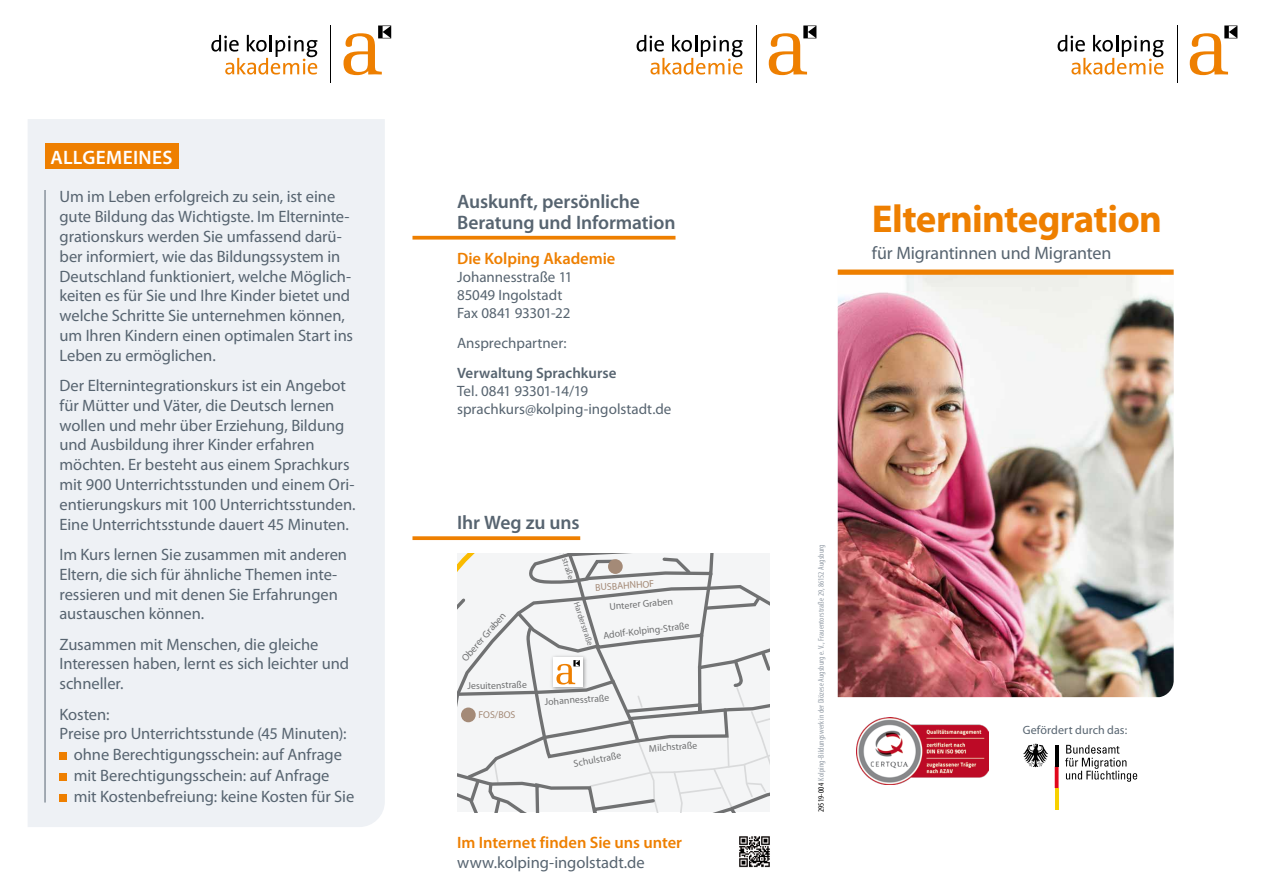
<style>
.page{position:relative;width:1263px;height:893px;background:#fff}
.page>*{position:absolute;margin:0;border:0;box-sizing:border-box;transform-origin:0 0}
.t1{font:700 39px "Myriad Pro";letter-spacing:-.02em;color:#ee7f00}
.t2{font:600 19.5px/21px "Myriad Pro";letter-spacing:-.005em;color:#576470}
.t3{font:600 19.5px "Myriad Pro";letter-spacing:.015em;color:#fff}
.t4{font:18px "Myriad Pro";letter-spacing:-.01em;color:#576470}
.t5{font:16.5px/19.8px "Myriad Pro";letter-spacing:-.005em;color:#576470}
.t6{font:600 16.5px "Myriad Pro";color:#ee7f00}
.t7{font:15px/18px "Myriad Pro";color:#576470}
.t8{font:600 15px "Myriad Pro";color:#576470}
.t9{font:12px "Myriad Pro";letter-spacing:.01em;color:#576470}
.t10{font:9.9px "Myriad Pro";color:#707172}
.t11{font:9.9px "Myriad Pro";color:#a48a77}
.t12{font:condensed 8.25px "Myriad Pro";letter-spacing:.02em;color:#949da7}
.t13{font:8.25px "Myriad Pro";color:#707172}
.s1{color:#000}
</style>
<div class="page">
<img style="left:838px;top:275px;width:336px;height:422px">
<div style="left:838px;top:270px;width:336px;height:5px;background:#ee7f00"></div>
<div style="left:28px;top:119px;width:357px;height:708px;background:#eef1f5"></div>
<svg style="left:769px;top:26px;width:47px;height:49px"></svg>
<svg style="left:637px;top:35px;width:106px;height:40px"></svg>
<hr style="left:756px;top:26px;width:1px;height:57px;background:#000">
<svg style="left:343px;top:26px;width:48px;height:49px"></svg>
<svg style="left:211px;top:35px;width:106px;height:40px"></svg>
<hr style="left:330px;top:26px;width:1px;height:57px;background:#000">
<svg style="left:1190px;top:26px;width:47px;height:49px"></svg>
<svg style="left:1057px;top:35px;width:107px;height:40px"></svg>
<hr style="left:1177px;top:26px;width:1px;height:57px;background:#000">
<hr style="left:1055px;top:788px;width:3px;height:22px;background:#f8d100">
<svg style="left:1055px;top:766px;width:3px;height:22px"></svg>
<hr style="left:1055px;top:745px;width:3px;height:21px;background:#000">
<svg style="left:1023px;top:744px;width:25px;height:23px"></svg>
<svg style="left:1065px;top:745px;width:72px;height:37px"></svg>
<img style="left:857px;top:718px;width:131px;height:66px">
<svg style="left:412px;top:236px;width:263px;height:4px"></svg>
<svg style="left:457px;top:553px;width:313px;height:259px"></svg>
<div style="left:608px;top:559px;width:15px;height:15px;background:#a48a77;border-radius:50%"></div>
<img style="left:739px;top:836px;width:31px;height:31px">
<svg style="left:412px;top:536px;width:168px;height:4px"></svg>
<hr style="left:45px;top:190px;width:1px;height:612px;background:#576470">
<div style="left:60px;top:752px;width:7px;height:8px;background:#ee7f00"></div>
<div style="left:60px;top:773px;width:7px;height:8px;background:#ee7f00"></div>
<div style="left:60px;top:794px;width:7px;height:8px;background:#ee7f00"></div>
<div style="left:45px;top:144px;width:134px;height:25px;background:#ee7f00"></div>
<p class="t3" style="left:51px;top:145px;width:124px">ALLGEMEINES</p>
<p class="t5" style="left:60px;top:187px;width:295px">Um im Leben erfolgreich zu sein, ist eine gute Bildung das Wichtigste. Im Elterninte&shy;grationskurs werden Sie umfassend darü&shy;ber informiert, wie das Bildungssystem in Deutschland funktioniert, welche Möglich&shy;keiten es für Sie und Ihre Kinder bietet und welche Schritte Sie unternehmen können, um Ihren Kindern einen optimalen Start ins Leben zu ermöglichen.</p>
<p class="t5" style="left:60px;top:375px;width:298px">Der Elternintegrationskurs ist ein Angebot für Mütter und Väter, die Deutsch lernen wollen und mehr über Erziehung, Bildung und Ausbildung ihrer Kinder erfahren möchten. Er besteht aus einem Sprachkurs mit 900 Unterrichtsstunden und einem Ori&shy;entierungskurs mit 100 Unterrichtsstunden.<br>Eine Unterrichtsstunde dauert 45 Minuten.</p>
<p class="t5" style="left:60px;top:544px;width:289px">Im Kurs lernen Sie zusammen mit anderen Eltern, die sich für ähnliche Themen inte&shy;ressieren und mit denen Sie Erfahrungen austauschen können.</p>
<p class="t5" style="left:60px;top:634px;width:291px">Zusammen mit Menschen, die gleiche<br>Interessen haben, lernt es sich leichter und schneller.</p>
<p class="t5" style="left:60px;top:704px;width:51px">Kosten:</p>
<p class="t5" style="left:60px;top:724px;width:288px">Preise pro Unterrichtsstunde (45 Minuten):</p>
<p class="t5" style="left:74px;top:745px;width:270px">ohne Berechtigungsschein: auf Anfrage</p>
<p class="t5" style="left:74px;top:766px;width:257px">mit Berechtigungsschein: auf Anfrage</p>
<p class="t5" style="left:74px;top:787px;width:282px">mit Kostenbefreiung: keine Kosten für Sie</p>
<p class="t2" style="left:457px;top:191px;width:220px">Auskunft, persönliche<br>Beratung und Information</p>
<p class="t6" style="left:457px;top:248px;width:160px">Die Kolping Akademie</p>
<p class="t7" style="left:457px;top:268px;width:117px">Johannesstraße 11<br>85049 Ingolstadt<br>Fax 0841 93301-22</p>
<p class="t7" style="left:457px;top:334px;width:111px">Ansprechpartner:</p>
<p class="t8" style="left:457px;top:363px;width:161px">Verwaltung Sprachkurse</p>
<p class="t7" style="left:457px;top:382px;width:216px">Tel. 0841 93301-14/19 sprachkurs@kolping-ingolstadt.de</p>
<p class="t2" style="left:457px;top:512px;width:124px">Ihr Weg zu uns</p>
<p class="t13" style="left:560px;top:529px;width:52px;rotate:71deg">Harder straße</p>
<p class="t11" style="left:595px;top:581px;width:61px;rotate:-4deg">BUSBAHNHOF</p>
<p class="t10" style="left:459px;top:656px;width:63px;rotate:-49deg">Oberer Graben</p>
<p class="t13" style="left:581px;top:601px;width:46px;rotate:71deg">Harderstraße</p>
<p class="t10" style="left:467px;top:680px;width:61px;rotate:-2deg">Jesuitenstraße</p>
<p class="t10" style="left:609px;top:600px;width:65px;rotate:-5deg">Unterer Graben</p>
<p class="t10" style="left:602px;top:629px;width:88px;rotate:-7deg">Adolf-Kolping-Straße</p>
<p class="t11" style="left:478px;top:708px;width:38px">FOS/BOS</p>
<p class="t10" style="left:544px;top:696px;width:66px;rotate:-4deg">Johannesstraße</p>
<p class="t10" style="left:573px;top:757px;width:50px;rotate:-10deg">Schulstraße</p>
<p class="t10" style="left:649px;top:742px;width:50px;rotate:-4deg">Milchstraße</p>
<p class="t6" style="left:457px;top:832px;width:226px">Im Internet finden Sie uns unter</p>
<p class="t5" style="left:457px;top:852px;width:189px">www.kolping-ingolstadt.de</p>
<h1 class="t1" style="left:872px;top:193px;width:292px">Elternintegration</h1>
<p class="t4" style="left:872px;top:242px;width:241px">für Migrantinnen und Migranten</p>
<p class="t12" style="left:816px;top:812px;width:269px;rotate:-90deg"><span class="s1">29519-004</span> Kolping-Bildungswerk in der Diözese Augsburg e. V., Frauentorstraße 29, 86152 Augsburg</p>
<p class="t9" style="left:1023px;top:722px;width:106px">Gefördert durch das:</p>
</div>
